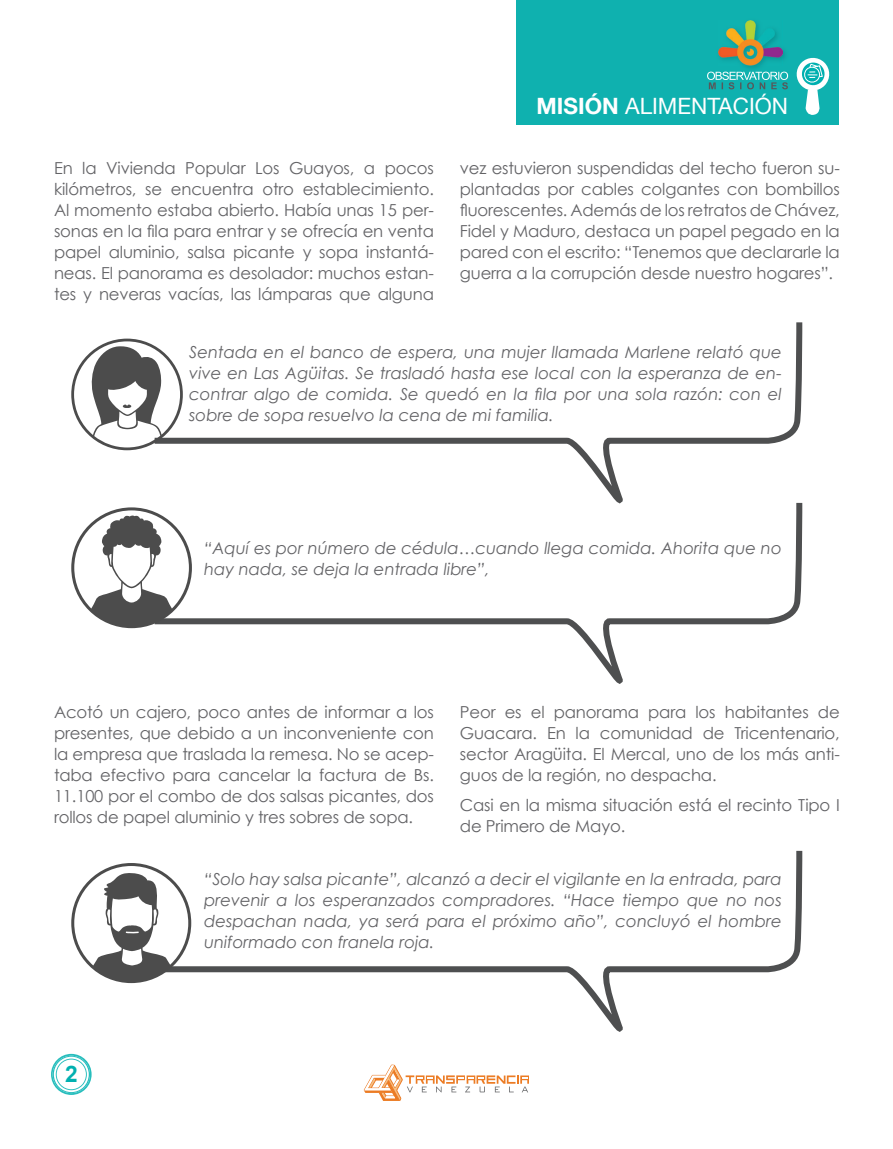
<style>
.page{position:relative;width:893px;height:1149px;background:#fff}
.page>*{position:absolute;margin:0;border:0;box-sizing:border-box;transform-origin:0 0}
.t1{font:700 22.8px "Arial";color:#00b0b0}
.t2{font:22.5px "Helvetica Neue";color:#fff}
.t3{font:16.5px/21px "Century Gothic";letter-spacing:-.01em;color:#636366;text-align:justify}
.t4{font:italic 16.5px/21px "Century Gothic";color:#636366;text-align:justify}
.s1{font-weight:700}
</style>
<div class="page">
<svg style="left:51px;top:1053px;width:41px;height:41px"></svg>
<svg style="left:364px;top:1064px;width:165px;height:36px"></svg>
<div style="left:517px;top:0;width:322px;height:125px;background:#0fb1af"></div>
<svg style="left:796px;top:57px;width:34px;height:58px"></svg>
<img style="left:716px;top:49px;width:70px;height:23px">
<img style="left:719px;top:20px;width:63px;height:46px">
<svg style="left:707px;top:72px;width:81px;height:17px"></svg>
<svg style="left:183px;top:322px;width:620px;height:174px"></svg>
<svg style="left:192px;top:496px;width:611px;height:188px"></svg>
<svg style="left:191px;top:850px;width:612px;height:182px"></svg>
<svg style="left:71px;top:338px;width:112px;height:112px"></svg>
<svg style="left:71px;top:507px;width:121px;height:121px"></svg>
<svg style="left:71px;top:863px;width:120px;height:119px"></svg>
<p class="t3" style="left:54px;top:157px;width:381px">En la Vivienda Popular Los Guayos, a pocos kilómetros, se encuentra otro establecimiento.<br>Al momento estaba abierto. Había unas 15 per&shy;sonas en la fila para entrar y se ofrecía en venta papel aluminio, salsa picante y sopa instantá&shy;neas. El panorama es desolador: muchos estan&shy;tes y neveras vacías, las lámparas que alguna</p>
<h2 class="t2" style="left:537px;top:93px;width:253px"><span class="s1">MISIÓN</span> ALIMENTACIÓN</h2>
<p class="t3" style="left:460px;top:157px;width:381px">vez estuvieron suspendidas del techo fueron su&shy;plantadas por cables colgantes con bombillos fluorescentes. Además de los retratos de Chávez, Fidel y Maduro, destaca un papel pegado en la pared con el escrito: “Tenemos que declararle la guerra a la corrupción desde nuestro hogares”.</p>
<p class="t4" style="left:189px;top:341px;width:594px">Sentada en el banco de espera, una mujer llamada Marlene relató que vive en Las Agüitas. Se trasladó hasta ese local con la esperanza de en&shy;contrar algo de comida. Se quedó en la fila por una sola razón: con el sobre de sopa resuelvo la cena de mi familia.</p>
<p class="t4" style="left:204px;top:536px;width:579px">“Aquí es por número de cédula…cuando llega comida. Ahorita que no hay nada, se deja la entrada libre”,</p>
<p class="t3" style="left:54px;top:701px;width:381px">Acotó un cajero, poco antes de informar a los presentes, que debido a un inconveniente con la empresa que traslada la remesa. No se acep&shy;taba efectivo para cancelar la factura de Bs.<br>11.100 por el combo de dos salsas picantes, dos rollos de papel aluminio y tres sobres de sopa.</p>
<p class="t3" style="left:460px;top:701px;width:381px">Peor es el panorama para los habitantes de Guacara. En la comunidad de Tricentenario, sector Aragüita. El Mercal, uno de los más anti&shy;guos de la región, no despacha.</p>
<p class="t3" style="left:460px;top:793px;width:381px">Casi en la misma situación está el recinto Tipo I de Primero de Mayo.</p>
<h1 class="t1" style="left:65px;top:1058px;width:14px">2</h1>
<p class="t4" style="left:204px;top:867px;width:579px">“Solo hay salsa picante”, alcanzó a decir el vigilante en la entrada, para prevenir a los esperanzados compradores. “Hace tiempo que no nos despachan nada, ya será para el próximo año”, concluyó el hombre uniformado con franela roja.</p>
</div>
